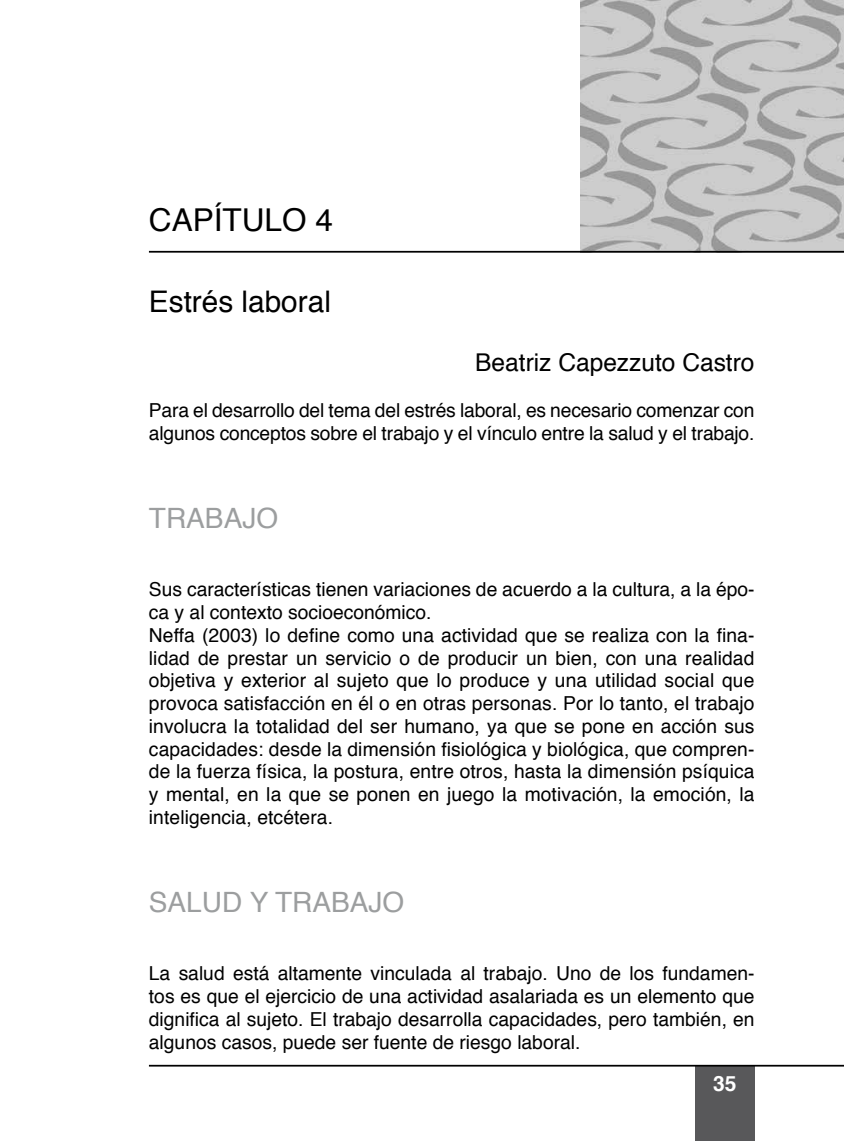
<style>
.page{position:relative;width:844px;height:1141px;background:#fff}
.page>*{position:absolute;margin:0;border:0;box-sizing:border-box;transform-origin:0 0}
.t1{font:31.5px "Helvetica";color:#000}
.t2{font:29.75px "Helvetica";color:#000}
.t3{font:28px "Helvetica";color:#9c9e9f}
.t4{font:24.5px "Helvetica";color:#000}
.t5{font:700 21px "Helvetica";color:#fff}
.t6{font:19.25px/22.8px "Helvetica";letter-spacing:.005em;color:#000}
</style>
<div class="page">
<div style="left:695px;top:1067px;width:59px;height:74px;background:#58585a"></div>
<img style="left:580px;top:0;width:263px;height:251px">
<hr style="left:149px;top:251px;width:694px;height:2px;background:#000">
<hr style="left:149px;top:1065px;width:694px;height:2px;background:#000">
<h1 class="t1" style="left:149px;top:196px;width:185px">CAPÍTULO 4</h1>
<h2 class="t2" style="left:149px;top:278px;width:183px">Estrés laboral</h2>
<p class="t4" style="left:475px;top:343px;width:281px">Beatriz Capezzuto Castro</p>
<p class="t6" style="left:149px;top:399px;width:607px">Para el desarrollo del tema del estrés laboral, es necesario comenzar con algunos conceptos sobre el trabajo y el vínculo entre la salud y el trabajo.</p>
<h3 class="t3" style="left:149px;top:497px;width:131px">TRABAJO</h3>
<p class="t6" style="left:149px;top:579px;width:607px">Sus características tienen variaciones de acuerdo a la cultura, a la épo&shy;ca y al contexto socioeconómico.<br>Neffa (2003) lo define como una actividad que se realiza con la fina&shy;lidad de prestar un servicio o de producir un bien, con una realidad objetiva y exterior al sujeto que lo produce y una utilidad social que provoca satisfacción en él o en otras personas. Por lo tanto, el trabajo involucra la totalidad del ser humano, ya que se pone en acción sus capacidades: desde la dimensión fisiológica y biológica, que compren&shy;de la fuerza física, la postura, entre otros, hasta la dimensión psíquica y mental, en la que se ponen en juego la motivación, la emoción, la inteligencia, etcétera.</p>
<h3 class="t3" style="left:149px;top:881px;width:257px">SALUD Y TRABAJO</h3>
<p class="t6" style="left:149px;top:962px;width:607px;text-align:justify">La salud está altamente vinculada al trabajo. Uno de los fundamen&shy;tos es que el ejercicio de una actividad asalariada es un elemento que dignifica al sujeto. El trabajo desarrolla capacidades, pero también, en algunos casos, puede ser fuente de riesgo laboral.</p>
<p class="t5" style="left:713px;top:1066px;width:25px">35</p>
</div>
